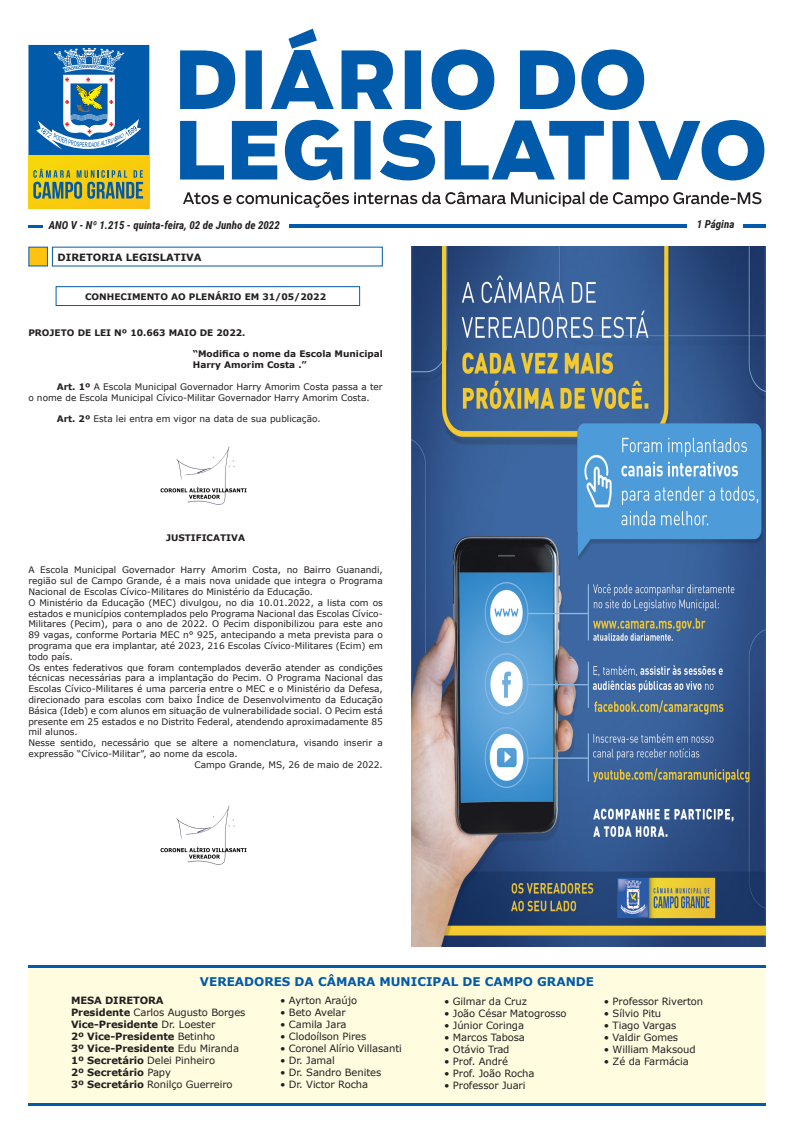
<style>
.page{position:relative;width:794px;height:1134px;background:#fff}
.page>*{position:absolute;margin:0;border:0;box-sizing:border-box;transform-origin:0 0}
.t1{font:700 12px "Verdana";color:#015aaa}
.t2{font:italic 700 11px "Roboto Condensed";color:#231f20}
.t3{font:10px "Verdana";letter-spacing:-.01em;color:#231f20}
.Título_Seção{font:700 10px/12px "Verdana";letter-spacing:-.01em;color:#231f20}
.t4{font:9px/10.8px "Verdana";color:#231f20;text-align:justify}
.Título_Seção-2{font:700 9px/10.8px "Verdana";color:#231f20}
.s1{font-weight:700}
.s2{font-weight:400}
</style>
<div class="page">
<svg style="left:180px;top:29px;width:584px;height:151px"></svg>
<svg style="left:183px;top:192px;width:578px;height:16px"></svg>
<div style="left:29px;top:155px;width:120px;height:53px;background:#f9ce0c"></div>
<svg style="left:33px;top:169px;width:110px;height:30px"></svg>
<svg style="left:28px;top:45px;width:121px;height:110px;background:#3e80b7"></svg>
<hr style="left:28px;top:225px;width:14px;height:3px;background:#015aaa">
<hr style="left:289px;top:224px;width:397px;height:3px;background:#015aaa">
<hr style="left:743px;top:224px;width:22px;height:3px;background:#015aaa">
<div style="left:28px;top:965px;width:737px;height:138px;background:#fffce0"></div>
<hr style="left:28px;top:965px;width:737px;height:3px;background:#015aaa">
<hr style="left:28px;top:1103px;width:737px;height:3px;background:#015aaa">
<div style="left:28px;top:247px;width:20px;height:19px;background:#fec210"></div>
<div style="left:56px;top:286px;width:304px;height:20px;background:#fff;border:1px solid #015aaa"></div>
<img style="left:160px;top:806px;width:87px;height:59px">
<img style="left:160px;top:446px;width:87px;height:59px">
<img style="left:411px;top:247px;width:354px;height:700px">
<p class="t2" style="left:49px;top:218px;width:233px">ANO V - Nº 1.215 - quinta-feira, 02 de Junho de 2022</p>
<p class="t2" style="left:697px;top:217px;width:39px">1 Página</p>
<p class="Título_Seção" style="left:58px;top:251px;width:145px">DIRETORIA LEGISLATIVA</p>
<p class="Título_Seção-2" style="left:85px;top:291px;width:242px">CONHECIMENTO AO PLENÁRIO EM 31/05/2022</p>
<p class="Título_Seção-2" style="left:28px;top:327px;width:218px">PROJETO DE LEI Nº 10.663 MAIO DE 2022.</p>
<p class="Título_Seção-2" style="left:193px;top:348px;width:191px">“Modifica o nome da Escola Municipal<br>Harry Amorim Costa .”</p>
<p class="t4" style="left:28px;top:381px;width:356px;text-indent:28px"><span class="s1">Art. 1º</span> A Escola Municipal Governador Harry Amorim Costa passa a ter o nome de Escola Municipal Cívico-Militar Governador Harry Amorim Costa.</p>
<p class="t4" style="left:57px;top:413px;width:265px"><span class="s1">Art. 2º</span> Esta lei entra em vigor na data de sua publicação.</p>
<p class="Título_Seção-2" style="left:166px;top:532px;width:80px">JUSTIFICATIVA</p>
<p class="t4" style="left:28px;top:565px;width:356px">A Escola Municipal Governador Harry Amorim Costa, no Bairro Guanandi, região sul de Campo Grande, é a mais nova unidade que integra o Programa Nacional de Escolas Cívico-Militares do Ministério da Educação.</p>
<p class="t4" style="left:28px;top:597px;width:356px">O Ministério da Educação (MEC) divulgou, no dia 10.01.2022, a lista com os estados e municípios contemplados pelo Programa Nacional das Escolas Cívico-Militares (Pecim), para o ano de 2022. O Pecim disponibilizou para este ano 89 vagas, conforme Portaria MEC n° 925, antecipando a meta prevista para o programa que era implantar, até 2023, 216 Escolas Cívico-Militares (Ecim) em todo país.</p>
<p class="t4" style="left:28px;top:662px;width:356px">Os entes federativos que foram contemplados deverão atender as condições técnicas necessárias para a implantação do Pecim. O Programa Nacional das Escolas Cívico-Militares é uma parceria entre o MEC e o Ministério da Defesa, direcionado para escolas com baixo Índice de Desenvolvimento da Educação Básica (Ideb) e com alunos em situação de vulnerabilidade social. O Pecim está presente em 25 estados e no Distrito Federal, atendendo aproximadamente 85 mil alunos.</p>
<p class="t4" style="left:28px;top:737px;width:356px">Nesse sentido, necessário que se altere a nomenclatura, visando inserir a expressão “Cívico-Militar”, ao nome da escola.</p>
<p class="t4" style="left:194px;top:759px;width:190px">Campo Grande, MS, 26 de maio de 2022.</p>
<h1 class="t1" style="left:200px;top:973px;width:395px">VEREADORES DA CÂMARA MUNICIPAL DE CAMPO GRANDE</h1>
<p class="Título_Seção" style="left:71px;top:994px;width:176px">MESA DIRETORA<br>Presidente <span class="s2">Carlos Augusto Borges<br></span>Vice-Presidente <span class="s2">Dr. Loester<br></span>2º Vice-Presidente <span class="s2">Betinho<br></span>3º Vice-Presidente <span class="s2">Edu Miranda<br></span>1º Secretário <span class="s2">Delei Pinheiro<br></span>2º Secretário <span class="s2">Papy<br></span>3º Secretário <span class="s2">Ronilço Guerreiro</span></p>
<p class="t3" style="left:280px;top:994px;width:78px">• Ayrton Araújo</p>
<p class="t3" style="left:444px;top:994px;width:84px">• Gilmar da Cruz</p>
<p class="t3" style="left:444px;top:1006px;width:124px">• João César Matogrosso</p>
<p class="t3" style="left:444px;top:1018px;width:81px">• Júnior Coringa</p>
<p class="t3" style="left:444px;top:1030px;width:82px">• Marcos Tabosa</p>
<p class="t3" style="left:444px;top:1042px;width:67px">• Otávio Trad</p>
<p class="t3" style="left:444px;top:1054px;width:65px">• Prof. André</p>
<p class="t3" style="left:444px;top:1066px;width:92px">• Prof. João Rocha</p>
<p class="t3" style="left:444px;top:1078px;width:83px">• Professor Juari</p>
<p class="t3" style="left:280px;top:1006px;width:67px">• Beto Avelar</p>
<p class="t3" style="left:280px;top:1018px;width:68px">• Camila Jara</p>
<p class="t3" style="left:280px;top:1030px;width:88px">• Clodoílson Pires</p>
<p class="t3" style="left:280px;top:1042px;width:123px">• Coronel Alírio Villasanti</p>
<p class="t3" style="left:280px;top:1054px;width:56px">• Dr. Jamal</p>
<p class="t3" style="left:280px;top:1066px;width:103px">• Dr. Sandro Benites</p>
<p class="t3" style="left:280px;top:1078px;width:89px">• Dr. Victor Rocha</p>
<p class="t3" style="left:604px;top:994px;width:101px">• Professor Riverton</p>
<p class="t3" style="left:604px;top:1006px;width:59px">• Sílvio Pitu</p>
<p class="t3" style="left:604px;top:1018px;width:74px">• Tiago Vargas</p>
<p class="t3" style="left:604px;top:1030px;width:76px">• Valdir Gomes</p>
<p class="t3" style="left:604px;top:1042px;width:93px">• William Maksoud</p>
<p class="t3" style="left:604px;top:1054px;width:86px">• Zé da Farmácia</p>
</div>
